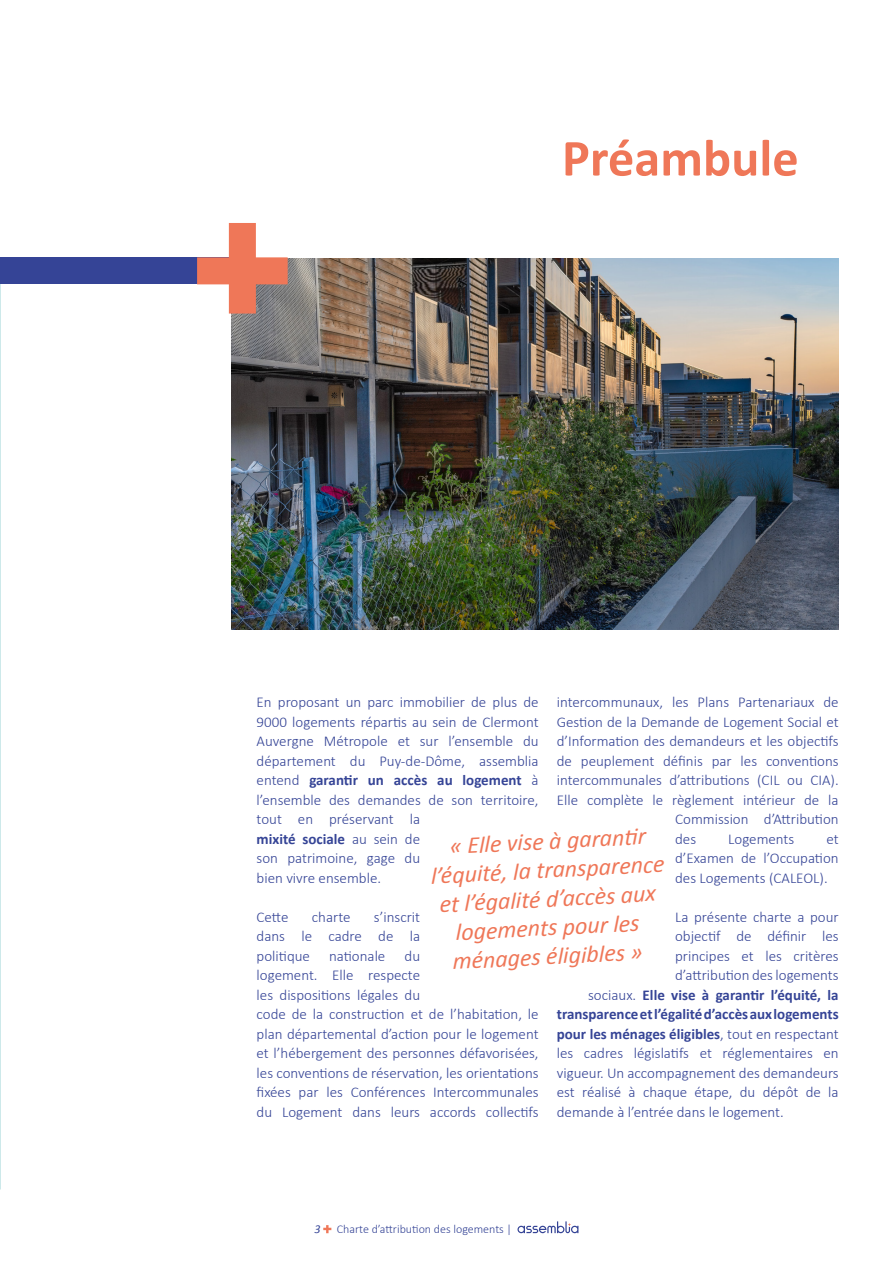
<style>
.page{position:relative;width:893px;height:1263px;background:#fff}
.page>*{position:absolute;margin:0;border:0;box-sizing:border-box;transform-origin:0 0}
.t1{font:700 52.5px "Calibri";color:#ef7758}
.t2{font:italic 24px/28.8px "Calibri";color:#ef7758;text-align:center}
.t3{font:300 15px/19.5px "Calibri";color:#354496}
.t4{font:700 15px "Calibri";color:#354496}
.t5{font:300 12px "Calibri";color:#354496}
.t6{font:italic 12px "Calibri";color:#354496}
.s1{font-weight:700}
.s2{font-weight:300}
</style>
<div class="page">
<svg style="left:323px;top:1225px;width:8px;height:8px"></svg>
<svg style="left:517px;top:1221px;width:61px;height:12px"></svg>
<img style="left:231px;top:258px;width:608px;height:372px">
<img style="left:0;top:279px;width:1px;height:911px">
<div style="left:0;top:257px;width:242px;height:27px;background:#354496"></div>
<svg style="left:197px;top:223px;width:91px;height:91px"></svg>
<h1 class="t1" style="left:562px;top:121px;width:238px">Préambule</h1>
<p class="t3" style="left:557px;top:692px;width:283px">intercommunaux, les Plans Partenariaux de</p>
<p class="t3" style="left:557px;top:712px;width:283px">Gestion de la Demande de Logement Social et</p>
<p class="t3" style="left:557px;top:731px;width:283px">d’Information des demandeurs et les objectifs</p>
<p class="t3" style="left:557px;top:751px;width:283px">de peuplement définis par les conventions</p>
<p class="t3" style="left:557px;top:770px;width:283px">intercommunales d’attributions (CIL ou CIA).</p>
<p class="t3" style="left:557px;top:790px;width:283px">Elle complète le règlement intérieur de la</p>
<p class="t3" style="left:675px;top:809px;width:165px">Commission d’Attribution</p>
<p class="t3" style="left:675px;top:829px;width:23px">des</p>
<p class="t3" style="left:728px;top:829px;width:68px">Logements</p>
<p class="t3" style="left:257px;top:692px;width:284px">En proposant un parc immobilier de plus de 9000 logements répartis au sein de Clermont Auvergne Métropole et sur l’ensemble du département du Puy-de-Dôme, assemblia entend <span class="s1">garantir un accès au logement</span> à l’ensemble des demandes de son territoire, tout en préservant la<br><span class="s1">mixité sociale</span> au sein de<br>son patrimoine, gage du<br>bien vivre ensemble.</p>
<p class="t3" style="left:257px;top:907px;width:33px">Cette</p>
<p class="t3" style="left:312px;top:907px;width:40px">charte</p>
<h2 class="t2" style="left:428px;top:832px;width:235px;rotate:-3deg">« Elle vise à garanti r l’équité, la transparence et l’égalité d’accès aux logements pour les ménages éligibles »</h2>
<p class="t3" style="left:675px;top:829px;width:165px;text-align:justify;text-indent:151px">et d’Examen de l’Occupation des Logements (CALEOL).</p>
<p class="t3" style="left:675px;top:907px;width:165px">La présente charte a pour</p>
<p class="t3" style="left:675px;top:926px;width:165px">objectif de définir les</p>
<p class="t3" style="left:675px;top:946px;width:165px">principes et les critères</p>
<p class="t3" style="left:675px;top:965px;width:165px">d’attribution des logements</p>
<p class="t4" style="left:588px;top:984px;width:252px"><span class="s2">sociaux.</span> Elle vise à garantir l’équité, la</p>
<p class="t4" style="left:557px;top:1004px;width:283px">transparence et l’égalité d’accès aux logements</p>
<p class="t4" style="left:557px;top:1023px;width:283px">pour les ménages éligibles<span class="s2">, tout en respectant</span></p>
<p class="t3" style="left:557px;top:1043px;width:283px">les cadres législatifs et réglementaires en</p>
<p class="t3" style="left:557px;top:1063px;width:283px">vigueur. Un accompagnement des demandeurs</p>
<p class="t3" style="left:557px;top:1082px;width:283px">est réalisé à chaque étape, du dépôt de la</p>
<p class="t3" style="left:557px;top:1102px;width:228px">demande à l’entrée dans le logement.</p>
<p class="t3" style="left:257px;top:907px;width:165px;text-align:justify;text-indent:117px">s’inscrit dans le cadre de la politique</p>
<p class="t3" style="left:329px;top:946px;width:58px">nationale</p>
<p class="t3" style="left:257px;top:946px;width:284px;text-indent:148px">du<br>logement. Elle respecte<br>les dispositions légales du<br>code de la construction et de l’habitation, le plan départemental d’action pour le logement et l’hébergement des personnes défavorisées, les conventions de réservation, les orientations fixées par les Conférences Intercommunales du Logement dans leurs accords collectifs</p>
<p class="t6" style="left:314px;top:1221px;width:8px">3</p>
<p class="t5" style="left:337px;top:1222px;width:177px">Charte d’attribution des logements |</p>
</div>
